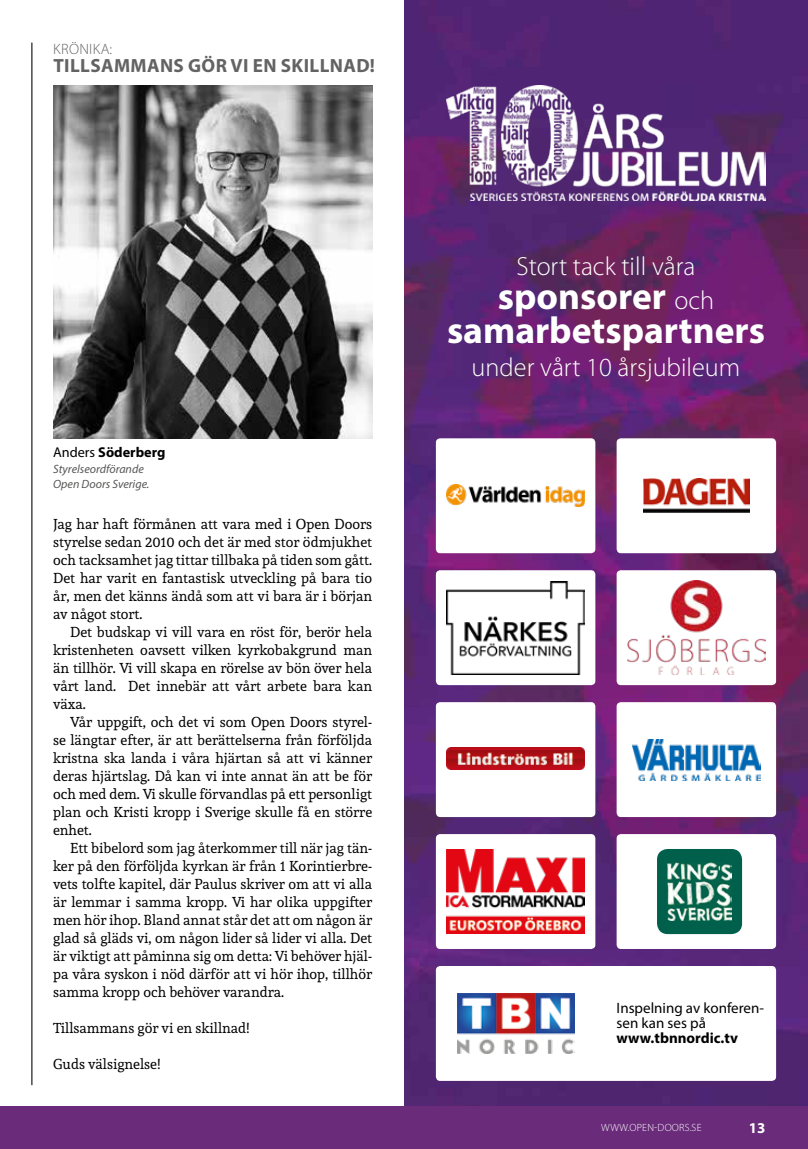
<style>
.page{position:relative;width:808px;height:1149px;background:#fff}
.page>*{position:absolute;margin:0;border:0;box-sizing:border-box;transform-origin:0 0}
.t1{font:700 37.5px/33.8px "Myriad Pro";color:#fff;text-align:center}
.t2{font:300 26.25px "Myriad Pro";color:#fff}
.t3{font:700 19.2px "Myriad Pro";letter-spacing:.02em;color:#646363}
.t4{font:15px/15px "Myriad Pro";color:#000}
.t5{font:700 15px "Myriad Pro";color:#000}
.t6{font:300 15px "Myriad Pro";letter-spacing:.02em;color:#646363}
.t7{font:700 15px "Myriad Pro";color:#fff}
.t8{font:14.25px/18px "Andada";color:#000;text-align:justify}
.t9{font:700 14.25px "Myriad Pro";color:#000}
.t10{font:italic 12px/15px "Myriad Pro";color:#575756}
.t11{font:300 10.5px "Myriad Pro";letter-spacing:.02em;color:#fff}
.s1{font-weight:400}
.s2{font-weight:300;font-size:26.25px}
</style>
<div class="page">
<img style="left:53px;top:85px;width:319px;height:353px">
<img style="left:404px;top:0;width:404px;height:1106px">
<div style="left:436px;top:570px;width:159px;height:115px;background:#fff;border-radius:4px"></div>
<div style="left:617px;top:570px;width:159px;height:115px;background:#fff;border-radius:4px"></div>
<div style="left:436px;top:438px;width:159px;height:115px;background:#fff;border-radius:4px"></div>
<div style="left:617px;top:438px;width:159px;height:115px;background:#fff;border-radius:4px"></div>
<div style="left:436px;top:833px;width:159px;height:115px;background:#fff;border-radius:4px"></div>
<div style="left:617px;top:833px;width:159px;height:115px;background:#fff;border-radius:4px"></div>
<div style="left:436px;top:702px;width:159px;height:114px;background:#fff;border-radius:4px"></div>
<div style="left:617px;top:702px;width:159px;height:114px;background:#fff;border-radius:4px"></div>
<div style="left:436px;top:965px;width:340px;height:115px;background:#fff;border-radius:4px"></div>
<div style="left:657px;top:848px;width:85px;height:85px;background:#00604b;border-radius:11px"></div>
<img style="left:643px;top:478px;width:106px;height:34px">
<img style="left:446px;top:849px;width:139px;height:84px">
<img style="left:668px;top:862px;width:63px;height:58px">
<img style="left:446px;top:747px;width:139px;height:22px">
<img style="left:446px;top:581px;width:139px;height:93px">
<img style="left:627px;top:580px;width:138px;height:94px">
<img style="left:632px;top:739px;width:128px;height:40px">
<img style="left:446px;top:485px;width:139px;height:21px">
<img style="left:446px;top:85px;width:319px;height:115px">
<hr style="left:31px;top:43px;width:1px;height:1041px;background:#000">
<img style="left:457px;top:993px;width:117px;height:59px">
<div style="left:0;top:1106px;width:808px;height:42px;background:#692b7a"></div>
<p class="t6" style="left:53px;top:40px;width:60px">KRÖNIKA:</p>
<h3 class="t3" style="left:53px;top:53px;width:323px">TILLSAMMANS GÖR VI EN SKILLNAD!</h3>
<p class="t9" style="left:53px;top:443px;width:114px"><span class="s1">Anders</span> Söderberg</p>
<p class="t10" style="left:53px;top:460px;width:98px">Styrelseordförande<br>Open Doors Sverige.</p>
<p class="t8" style="left:53px;top:514px;width:320px">Jag har haft förmånen att vara med i Open Doors styrelse sedan 2010 och det är med stor ödmjukhet och tacksamhet jag tittar tillbaka på tiden som gått.<br>Det har varit en fantastisk utveckling på bara tio år, men det känns ändå som att vi bara är i början av något stort.</p>
<p class="t8" style="left:53px;top:622px;width:320px;text-indent:17px">Det budskap vi vill vara en röst för, berör hela kristenheten oavsett vilken kyrkobakgrund man än tillhör. Vi vill skapa en rörelse av bön över hela vårt land. Det innebär att vårt arbete bara kan växa.</p>
<p class="t8" style="left:53px;top:712px;width:320px;text-indent:17px">Vår uppgift, och det vi som Open Doors styrel&shy;se längtar efter, är att berättelserna från förföljda kristna ska landa i våra hjärtan så att vi känner deras hjärtslag. Då kan vi inte annat än att be för och med dem. Vi skulle förvandlas på ett personligt plan och Kristi kropp i Sverige skulle få en större enhet.</p>
<p class="t8" style="left:53px;top:838px;width:320px;text-indent:17px">Ett bibelord som jag återkommer till när jag tän&shy;ker på den förföljda kyrkan är från 1 Korintierbre&shy;vets tolfte kapitel, där Paulus skriver om att vi alla är lemmar i samma kropp. Vi har olika uppgifter men hör ihop. Bland annat står det att om någon är glad så gläds vi, om någon lider så lider vi alla. Det är viktigt att påminna sig om detta: Vi behöver hjäl&shy;pa våra syskon i nöd därför att vi hör ihop, tillhör samma kropp och behöver varandra.</p>
<p class="t8" style="left:53px;top:1018px;width:198px">Tillsammans gör vi en skillnad!</p>
<p class="t8" style="left:53px;top:1054px;width:109px">Guds välsignelse!</p>
<h2 class="t2" style="left:516px;top:250px;width:180px">Stort tack till våra</h2>
<h1 class="t1" style="left:447px;top:278px;width:319px">sponsorer <span class="s2">och </span>samarbetspartners</h1>
<h2 class="t2" style="left:472px;top:352px;width:270px">under vårt 10 årsjubileum</h2>
<p class="t4" style="left:617px;top:1000px;width:149px">Inspelning av konferen&shy;sen kan ses på</p>
<p class="t5" style="left:617px;top:1028px;width:123px">www.tbnnordic.tv</p>
<p class="t11" style="left:601px;top:1121px;width:102px">WWW.OPEN-DOORS.SE</p>
<p class="t7" style="left:749px;top:1117px;width:18px">13</p>
</div>
